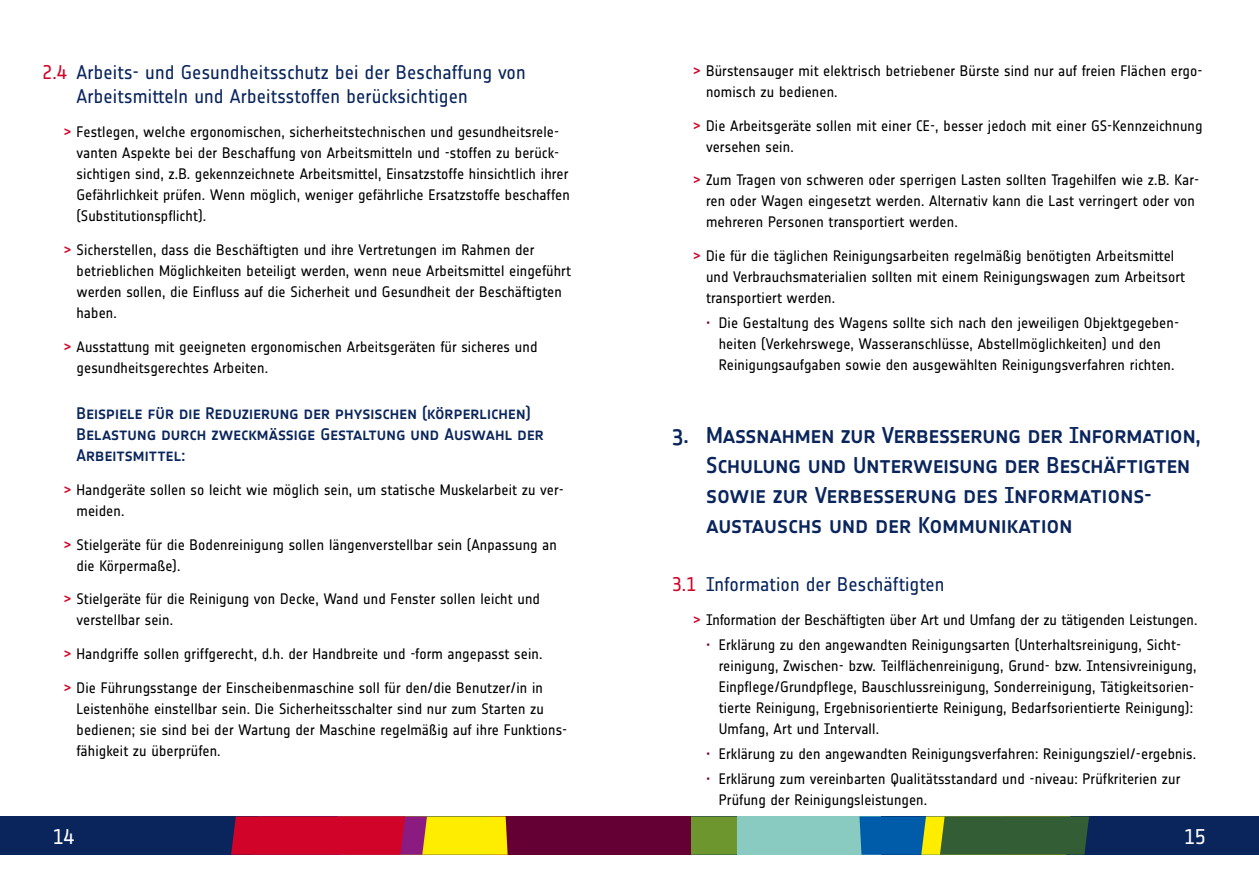
<style>
.page{position:relative;width:1259px;height:893px;background:#fff}
.page>*{position:absolute;margin:0;border:0;box-sizing:border-box;transform-origin:0 0}
.t1{font:22.5px/30px "Notes Soft Medium Caps";color:#09255c}
.t2{font:21px "Notes Soft Regular Tf";color:#fff}
.t3{font:19.5px/24px "Notes Soft Regular Tf";letter-spacing:.005em;color:#09255c}
.t4{font:16.5px/21px "Notes Soft Medium Caps";letter-spacing:.005em;color:#09255c}
.t5{font:15px/21px "Notes Soft";letter-spacing:.005em;color:#000}
.s1{color:#d20328}
.s2{font-weight:500;color:#d20328}
.s3{color:#640033}
</style>
<div class="page">
<div style="left:0;top:816px;width:1259px;height:39px;background:#09255c"></div>
<div style="left:491px;top:816px;width:200px;height:39px;background:#640033"></div>
<svg style="left:231px;top:816px;width:276px;height:39px;background:#d54a24"></svg>
<svg style="left:691px;top:816px;width:398px;height:39px;background:#558c6f"></svg>
<h3 class="t3" style="left:77px;top:60px;width:451px;text-indent:-34px"><span class="s1">2.4</span> Arbeits- und Gesundheitsschutz bei der Beschaffung von<br>Arbeitsmitteln und Arbeitsstoffen berücksichtigen</h3>
<p class="t5" style="left:77px;top:121px;width:495px;text-indent:-13px"><span class="s2">&gt;</span> Festlegen, welche ergonomischen, sicherheitstechnischen und gesundheitsrele&shy;vanten Aspekte bei der Beschaffung von Arbeitsmitteln und -stoffen zu berück&shy;sichtigen sind, z.B. gekennzeichnete Arbeitsmittel, Einsatzstoffe hinsichtlich ihrer Gefährlichkeit prüfen. Wenn möglich, weniger gefährliche Ersatzstoffe beschaffen (Substitutionspflicht).</p>
<p class="t5" style="left:77px;top:239px;width:496px;text-indent:-13px"><span class="s2">&gt;</span> Sicherstellen, dass die Beschäftigten und ihre Vertretungen im Rahmen der betrieblichen Möglichkeiten beteiligt werden, wenn neue Arbeitsmittel eingeführt werden sollen, die Einfluss auf die Sicherheit und Gesundheit der Beschäftigten haben.</p>
<p class="t5" style="left:77px;top:336px;width:462px;text-indent:-13px"><span class="s2">&gt;</span> Ausstattung mit geeigneten ergonomischen Arbeitsgeräten für sicheres und gesundheitsgerechtes Arbeiten.</p>
<p class="t4" style="left:77px;top:403px;width:469px">Beispiele für die Reduzierung der physischen (körperlichen)<br>Belastung durch zweckmässige Gestaltung und Auswahl der<br>Arbeitsmittel:</p>
<p class="t5" style="left:77px;top:479px;width:489px;text-indent:-13px"><span class="s2">&gt;</span> Handgeräte sollen so leicht wie möglich sein, um statische Muskelarbeit zu ver&shy;meiden.</p>
<p class="t5" style="left:77px;top:534px;width:482px;text-indent:-13px"><span class="s2">&gt;</span> Stielgeräte für die Bodenreinigung sollen längenverstellbar sein (Anpassung an die Körpermaße).</p>
<p class="t5" style="left:77px;top:589px;width:465px;text-indent:-13px"><span class="s2">&gt;</span> Stielgeräte für die Reinigung von Decke, Wand und Fenster sollen leicht und verstellbar sein.</p>
<p class="t5" style="left:64px;top:643px;width:480px"><span class="s2">&gt;</span> Handgriffe sollen griffgerecht, d.h. der Handbreite und -form angepasst sein.</p>
<p class="t5" style="left:77px;top:677px;width:492px;text-indent:-13px"><span class="s2">&gt;</span> Die Führungsstange der Einscheibenmaschine soll für den/die Benutzer/in in Leistenhöhe einstellbar sein. Die Sicherheitsschalter sind nur zum Starten zu bedienen; sie sind bei der Wartung der Maschine regelmäßig auf ihre Funktions&shy;fähigkeit zu überprüfen.</p>
<p class="t5" style="left:706px;top:60px;width:498px;text-indent:-13px"><span class="s2">&gt;</span> Bürstensauger mit elektrisch betriebener Bürste sind nur auf freien Flächen ergo&shy;nomisch zu bedienen.</p>
<p class="t5" style="left:706px;top:115px;width:498px;text-indent:-13px"><span class="s2">&gt;</span> Die Arbeitsgeräte sollen mit einer CE-, besser jedoch mit einer GS-Kennzeichnung versehen sein.</p>
<p class="t5" style="left:706px;top:169px;width:495px;text-indent:-13px"><span class="s2">&gt;</span> Zum Tragen von schweren oder sperrigen Lasten sollten Tragehilfen wie z.B. Kar&shy;ren oder Wagen eingesetzt werden. Alternativ kann die Last verringert oder von mehreren Personen transportiert werden.</p>
<p class="t5" style="left:706px;top:245px;width:481px;text-indent:-13px"><span class="s2">&gt;</span> Die für die täglichen Reinigungsarbeiten regelmäßig benötigten Arbeitsmittel und Verbrauchsmaterialien sollten mit einem Reinigungswagen zum Arbeitsort transportiert werden.</p>
<p class="t5" style="left:719px;top:312px;width:460px;text-indent:-13px"><span class="s3">•</span> Die Gestaltung des Wagens sollte sich nach den jeweiligen Objektgegeben&shy;heiten (Verkehrswege, Wasseranschlüsse, Abstellmöglichkeiten) und den<br>Reinigungsaufgaben sowie den ausgewählten Reinigungsverfahren richten.</p>
<h1 class="t1" style="left:706px;top:420px;width:496px;text-indent:-34px">3. Massnahmen zur Verbesserung der Information, Schulung und Unterweisung der Beschäftigten sowie zur Verbesserung des Informations&shy;austauschs und der Kommunikation</h1>
<h3 class="t3" style="left:672px;top:572px;width:274px"><span class="s1">3.1</span> Information der Beschäftigten</h3>
<p class="t5" style="left:693px;top:609px;width:505px"><span class="s2">&gt;</span> Information der Beschäftigten über Art und Umfang der zu tätigenden Leistungen.</p>
<p class="t5" style="left:719px;top:634px;width:479px;text-indent:-13px"><span class="s3">•</span> Erklärung zu den angewandten Reinigungsarten (Unterhaltsreinigung, Sicht&shy;reinigung, Zwischen- bzw. Teilflächenreinigung, Grund- bzw. Intensivreinigung, Einpflege/Grundpflege, Bauschlussreinigung, Sonderreinigung, Tätigkeitsorien&shy;tierte Reinigung, Ergebnisorientierte Reinigung, Bedarfsorientierte Reinigung):<br>Umfang, Art und Intervall.</p>
<p class="t5" style="left:706px;top:743px;width:491px"><span class="s3">•</span> Erklärung zu den angewandten Reinigungsverfahren: Reinigungsziel/-ergebnis.</p>
<p class="t5" style="left:719px;top:769px;width:463px;text-indent:-13px"><span class="s3">•</span> Erklärung zum vereinbarten Qualitätsstandard und -niveau: Prüfkriterien zur<br>Prüfung der Reinigungsleistungen.</p>
<h2 class="t2" style="left:53px;top:825px;width:23px">14</h2>
<h2 class="t2" style="left:1184px;top:825px;width:23px">15</h2>
</div>
